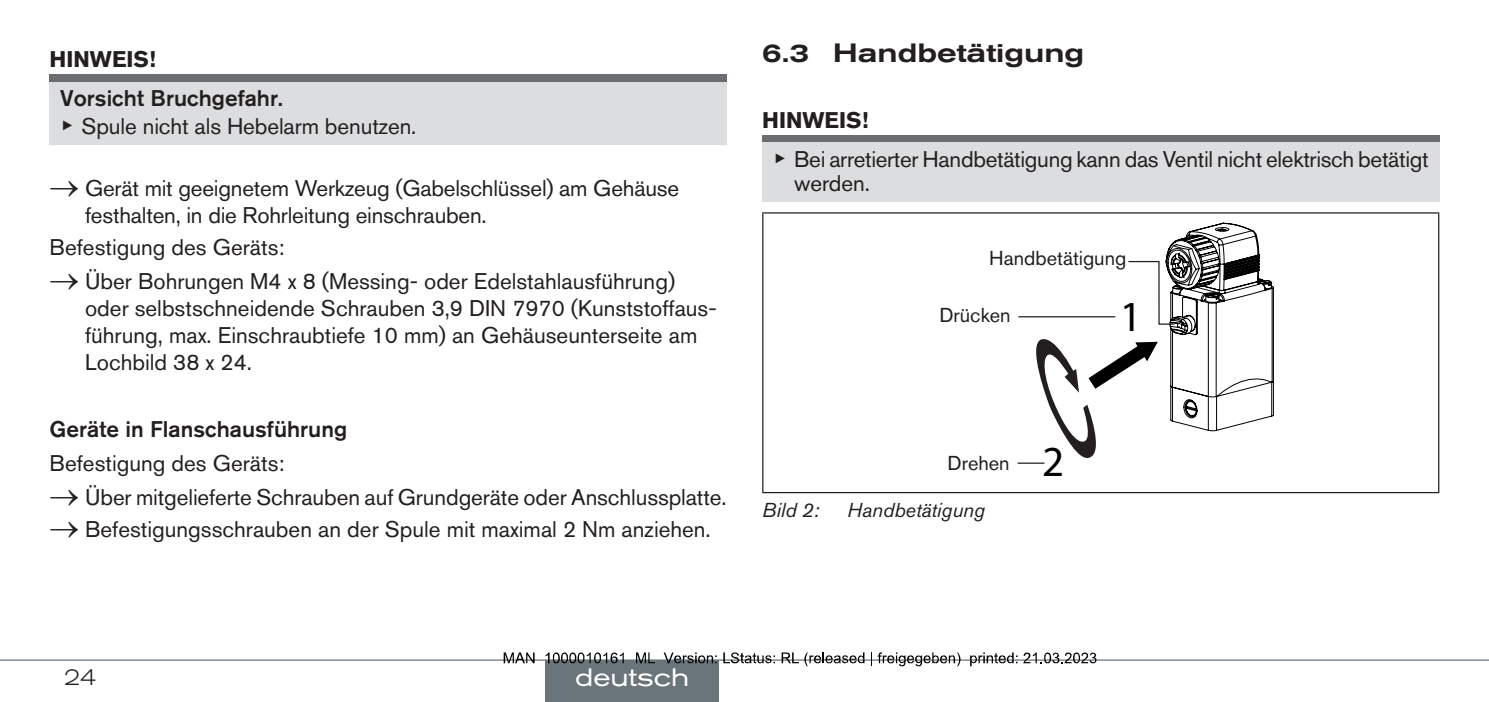
<style>
.page{position:relative;width:1489px;height:702px;background:#fff}
.page>*{position:absolute;margin:0;border:0;box-sizing:border-box;transform-origin:0 0}
.t1{font:43px "Myriad Pro";color:#000}
.t2{font:500 expanded 26.25px "Akzidenz Grotesk BQ";color:#231f20}
.t3{font:expanded 25px "Akzidenz Grotesk BQ";color:#fff}
.Fließtext{font:22.5px/27px "Akzidenz Grotesk BQ";letter-spacing:-.005em;color:#231f20}
.Fließtext_Fett{font:500 22.5px "Akzidenz Grotesk BQ";color:#231f20}
.SI-Art{font:500 22.5px "Akzidenz Grotesk BQ";color:#231f20}
.SI-Wort{font:700 22.5px "Akzidenz Grotesk BQ";color:#231f20}
.t4{font:300 expanded 22.5px "Akzidenz Grotesk BQ";color:#231f20}
.Beschriftung{font:20px "Akzidenz Grotesk BQ";color:#231f20}
.t5{font:italic 20px "Akzidenz Grotesk BQ";color:#231f20}
.s1{font-family:"Arial Unicode MS"}
</style>
<div class="page">
<div style="left:50px;top:74px;width:676px;height:8px;background:#6c6d70"></div>
<div style="left:50px;top:82px;width:676px;height:62px;background:#dcdddf"></div>
<div style="left:762px;top:135px;width:677px;height:8px;background:#6c6d70"></div>
<div style="left:762px;top:143px;width:677px;height:59px;background:#dcdddf"></div>
<hr style="left:762px;top:212px;width:677px;height:1px;background:#231f20">
<hr style="left:762px;top:213px;width:1px;height:279px;background:#231f20">
<hr style="left:1437px;top:213px;width:2px;height:279px;background:#231f20">
<hr style="left:762px;top:492px;width:677px;height:1px;background:#231f20">
<hr style="left:1018px;top:316px;width:97px;height:1px;background:#231f20">
<hr style="left:1017px;top:462px;width:27px;height:2px;background:#231f20">
<svg style="left:1036px;top:222px;width:238px;height:236px"></svg>
<hr style="left:0;top:659px;width:1488px;height:1px;background:#6a747b">
<div style="left:545px;top:660px;width:174px;height:42px;background:#6a747b"></div>
<svg style="left:503px;top:652px;width:31px;height:11px"></svg>
<svg style="left:545px;top:652px;width:78px;height:11px"></svg>
<svg style="left:636px;top:652px;width:19px;height:11px"></svg>
<svg style="left:663px;top:652px;width:53px;height:11px"></svg>
<svg style="left:723px;top:652px;width:52px;height:11px"></svg>
<svg style="left:781px;top:652px;width:83px;height:14px"></svg>
<svg style="left:871px;top:652px;width:89px;height:14px"></svg>
<svg style="left:970px;top:652px;width:47px;height:14px"></svg>
<svg style="left:1023px;top:652px;width:73px;height:11px"></svg>
<p class="SI-Wort" style="left:50px;top:46px;width:107px">HINWEIS!</p>
<p class="SI-Art" style="left:60px;top:85px;width:224px">Vorsicht Bruchgefahr.</p>
<p class="Fließtext" style="left:60px;top:112px;width:358px"><span class="s1">▶</span> Spule nicht als Hebelarm benutzen.</p>
<p class="Fließtext" style="left:85px;top:174px;width:595px;text-indent:-35px">→ Gerät mit geeignetem Werkzeug (Gabelschlüssel) am Gehäuse festhalten, in die Rohrleitung einschrauben.</p>
<p class="Fließtext" style="left:50px;top:233px;width:236px">Befestigung des Geräts:</p>
<p class="Fließtext" style="left:85px;top:267px;width:633px;text-indent:-35px">→ Über Bohrungen M4 x 8 (Messing- oder Edelstahlausführung) oder selbstschneidende Schrauben 3,9 DIN 7970 (Kunststoffaus&shy;führung, max. Einschraubtiefe 10 mm) an Gehäuseunterseite am Lochbild 38 x 24.</p>
<p class="Fließtext_Fett" style="left:50px;top:415px;width:299px">Geräte in Flanschausführung</p>
<p class="Fließtext" style="left:50px;top:449px;width:236px">Befestigung des Geräts:</p>
<p class="Fließtext" style="left:50px;top:483px;width:678px">→ Über mitgelieferte Schrauben auf Grundgeräte oder Anschlussplatte.</p>
<p class="Fließtext" style="left:50px;top:515px;width:662px">→ Befestigungsschrauben an der Spule mit maximal 2 Nm anziehen.</p>
<p class="t2" style="left:762px;top:38px;width:323px">6.3 Handbetätigung</p>
<p class="SI-Wort" style="left:762px;top:107px;width:107px">HINWEIS!</p>
<p class="Fließtext" style="left:794px;top:147px;width:636px;line-height:24px;text-indent:-21px"><span class="s1">▶</span> Bei arretierter Handbetätigung kann das Ventil nicht elektrisch betätigt werden.</p>
<p class="Beschriftung" style="left:989px;top:246px;width:139px">Handbetätigung</p>
<p class="Beschriftung" style="left:939px;top:303px;width:73px">Drücken</p>
<p class="Beschriftung" style="left:947px;top:450px;width:64px">Drehen</p>
<p class="t5" style="left:762px;top:498px;width:59px">Bild 2:</p>
<p class="t5" style="left:847px;top:498px;width:139px">Handbetätigung</p>
<p class="t1" style="left:1042px;top:434px;width:24px">2</p>
<p class="t1" style="left:1119px;top:290px;width:24px">1</p>
<p class="t4" style="left:64px;top:664px;width:34px">24</p>
<p class="t3" style="left:575px;top:662px;width:116px">deutsch</p>
</div>
